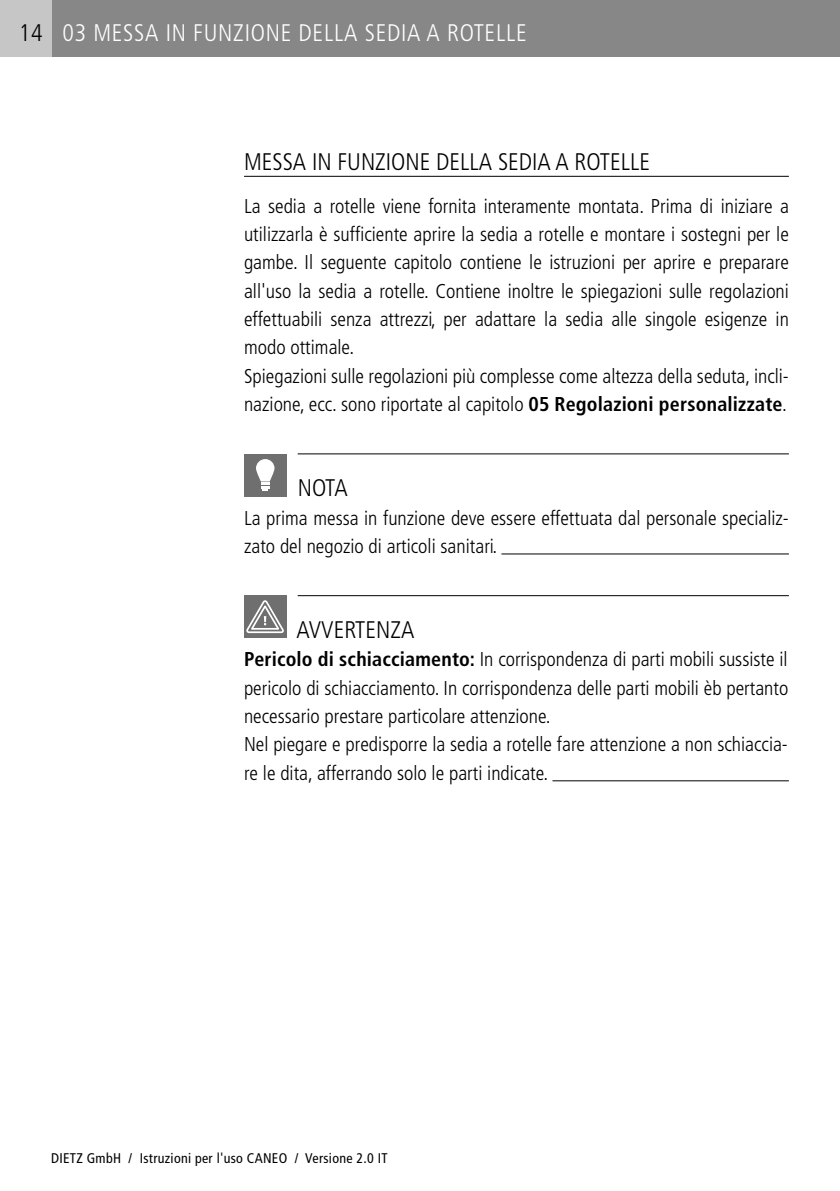
<style>
.page{position:relative;width:840px;height:1191px;background:#fff}
.page>*{position:absolute;margin:0;border:0;box-sizing:border-box;transform-origin:0 0}
.t1{font:300 condensed 24px "Frutiger LT Pro";color:#000}
.t2{font:300 condensed 24px "Frutiger LT Pro";letter-spacing:.03em;color:#fff}
.t3{font:300 condensed 20px/28.4px "Frutiger LT Pro";color:#000}
.t4{font:condensed 14px "Frutiger LT Pro";letter-spacing:.02em;color:#000}
.s1{font-weight:700}
</style>
<div class="page">
<div style="left:0;top:0;width:839px;height:57px;background:#878787"></div>
<hr style="left:839px;top:0;width:1px;height:57px;background:#878787">
<div style="left:0;top:0;width:51px;height:57px;background:#c6c6c6"></div>
<hr style="left:244px;top:176px;width:544px;height:1px;background:#000">
<hr style="left:297px;top:453px;width:491px;height:1px;background:#000">
<hr style="left:501px;top:553px;width:287px;height:1px;background:#000">
<hr style="left:297px;top:595px;width:491px;height:1px;background:#000">
<hr style="left:552px;top:780px;width:236px;height:1px;background:#000">
<div style="left:244px;top:454px;width:42px;height:42px;background:#706f6f"></div>
<svg style="left:256px;top:459px;width:18px;height:32px"></svg>
<div style="left:244px;top:595px;width:42px;height:43px;background:#706f6f"></div>
<svg style="left:246px;top:600px;width:38px;height:34px"></svg>
<p class="t1" style="left:19px;top:19px;width:25px">14</p>
<p class="t2" style="left:62px;top:19px;width:465px">03 MESSA IN FUNZIONE DELLA SEDIA A ROTELLE</p>
<p class="t1" style="left:244px;top:148px;width:407px">MESSA IN FUNZIONE DELLA SEDIA A ROTELLE</p>
<p class="t3" style="left:244px;top:192px;width:546px">La sedia a rotelle viene fornita interamente montata. Prima di iniziare a utilizzarla è sufficiente aprire la sedia a rotelle e montare i sostegni per le gambe. Il seguente capitolo contiene le istruzioni per aprire e preparare all'uso la sedia a rotelle. Contiene inoltre le spiegazioni sulle regolazioni effettuabili senza attrezzi, per adattare la sedia alle singole esigenze in modo ottimale.<br>Spiegazioni sulle regolazioni più complesse come altezza della seduta, incli&shy;nazione, ecc. sono riportate al capitolo <span class="s1">05 Regolazioni personalizzate</span>.</p>
<p class="t1" style="left:297px;top:474px;width:51px">NOTA</p>
<p class="t3" style="left:244px;top:504px;width:546px">La prima messa in funzione deve essere effettuata dal personale specializ&shy;zato del negozio di articoli sanitari.</p>
<p class="t1" style="left:296px;top:616px;width:119px">AVVERTENZA</p>
<p class="t3" style="left:244px;top:645px;width:545px"><span class="s1">Pericolo di schiacciamento:</span> In corrispondenza di parti mobili sussiste il pericolo di schiacciamento. In corrispondenza delle parti mobili èb pertanto necessario prestare particolare attenzione.<br>Nel piegare e predisporre la sedia a rotelle fare attenzione a non schiaccia&shy;re le dita, afferrando solo le parti indicate.</p>
<p class="t4" style="left:51px;top:1149px;width:338px">DIETZ GmbH / Istruzioni per l'uso CANEO / Versione 2.0 IT</p>
</div>
